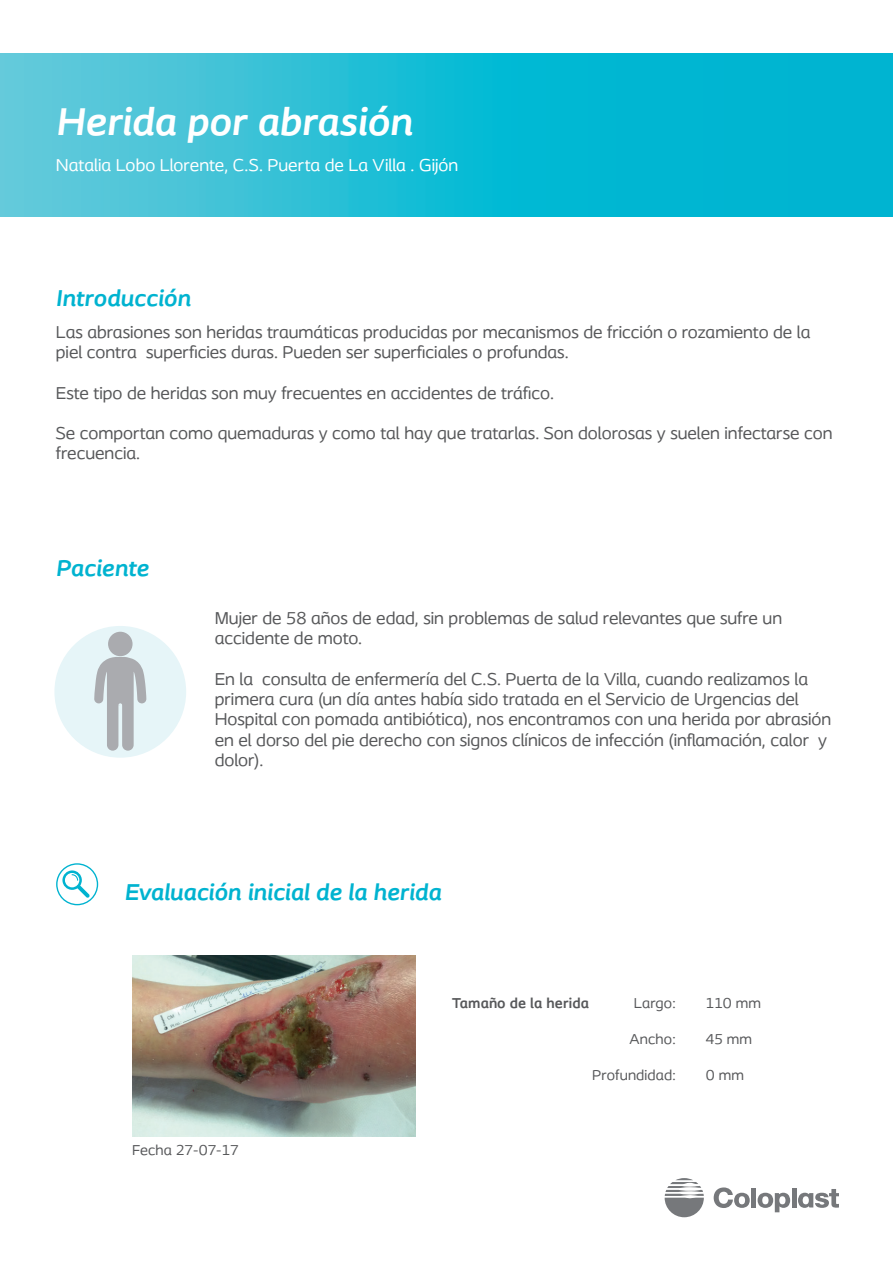
<style>
.page{position:relative;width:893px;height:1263px;background:#fff}
.page>*{position:absolute;margin:0;border:0;box-sizing:border-box;transform-origin:0 0}
.t1{font:italic 700 40.5px "Coloplast";letter-spacing:-.005em;color:#fff}
.t2{font:italic 700 24px "Coloplast";color:#00b3d0}
.t3{font:18px/20.2px "Coloplast";color:#57585a}
.t4{font:18px "Coloplast";color:#fff}
.t5{font:15px "Coloplast";letter-spacing:.01em;color:#57585a}
.t6{font:700 15px "Coloplast";letter-spacing:.01em;color:#57585a}
</style>
<div class="page">
<img style="left:0;top:54px;width:893px;height:162px">
<div style="left:54px;top:626px;width:132px;height:132px;background:#e6f5f8;border-radius:50%"></div>
<div style="left:108px;top:632px;width:25px;height:24px;background:#aaabaf;border-radius:50%"></div>
<svg style="left:94px;top:657px;width:52px;height:94px"></svg>
<svg style="left:56px;top:863px;width:42px;height:42px"></svg>
<svg style="left:714px;top:1187px;width:36px;height:21px"></svg>
<div style="left:751px;top:1188px;width:5px;height:19px;background:#76787b"></div>
<hr style="left:792px;top:1188px;width:4px;height:19px;background:#76787b">
<svg style="left:758px;top:1193px;width:32px;height:19px"></svg>
<svg style="left:798px;top:1189px;width:41px;height:19px"></svg>
<svg style="left:665px;top:1178px;width:39px;height:39px"></svg>
<img style="left:132px;top:956px;width:284px;height:181px">
<h1 class="t1" style="left:56px;top:97px;width:358px">Herida por abrasión</h1>
<p class="t4" style="left:56px;top:155px;width:404px">Natalia Lobo Llorente, C.S. Puerta de La Villa . Gijón</p>
<h2 class="t2" style="left:56px;top:284px;width:136px">Introducción</h2>
<p class="t3" style="left:56px;top:322px;width:756px">Las abrasiones son heridas traumáticas producidas por mecanismos de fricción o rozamiento de la piel contra superficies duras. Pueden ser superficiales o profundas.</p>
<p class="t3" style="left:56px;top:382px;width:500px">Este tipo de heridas son muy frecuentes en accidentes de tráfico.</p>
<p class="t3" style="left:56px;top:423px;width:778px">Se comportan como quemaduras y como tal hay que tratarlas. Son dolorosas y suelen infectarse con frecuencia.</p>
<h2 class="t2" style="left:56px;top:554px;width:95px">Paciente</h2>
<p class="t3" style="left:215px;top:608px;width:569px">Mujer de 58 años de edad, sin problemas de salud relevantes que sufre un accidente de moto.</p>
<p class="t3" style="left:215px;top:669px;width:618px">En la consulta de enfermería del C.S. Puerta de la Villa, cuando realizamos la primera cura (un día antes había sido tratada en el Servicio de Urgencias del Hospital con pomada antibiótica), nos encontramos con una herida por abrasión en el dorso del pie derecho con signos clínicos de infección (inflamación, calor y dolor).</p>
<h2 class="t2" style="left:124px;top:878px;width:318px">Evaluación inicial de la herida</h2>
<p class="t5" style="left:132px;top:1141px;width:108px">Fecha 27-07-17</p>
<p class="t6" style="left:452px;top:994px;width:138px">Tamaño de la herida</p>
<p class="t5" style="left:634px;top:994px;width:43px">Largo:</p>
<p class="t5" style="left:706px;top:994px;width:57px">110 mm</p>
<p class="t5" style="left:630px;top:1030px;width:48px">Ancho:</p>
<p class="t5" style="left:706px;top:1030px;width:48px">45 mm</p>
<p class="t5" style="left:592px;top:1066px;width:85px">Profundidad:</p>
<p class="t5" style="left:706px;top:1066px;width:40px">0 mm</p>
</div>
